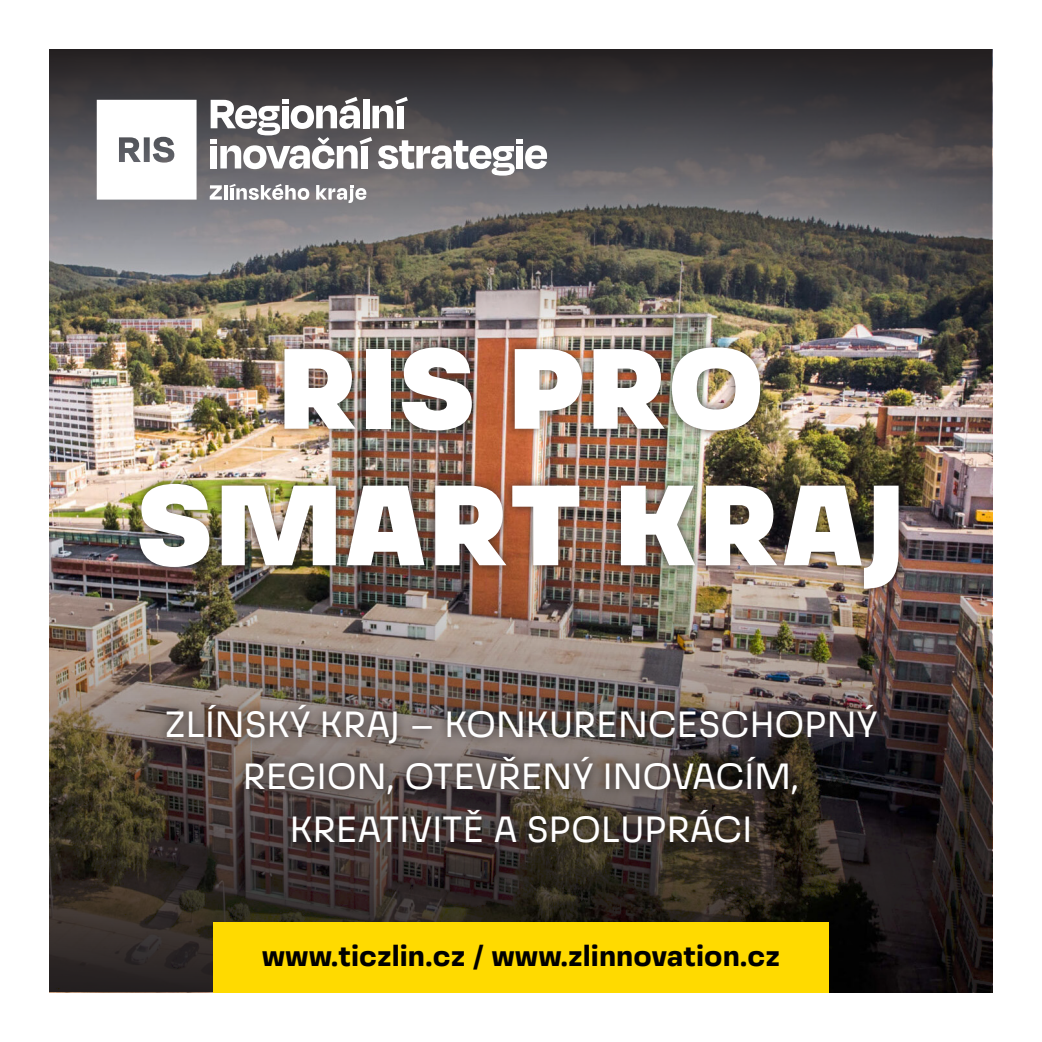
<style>
.page{position:relative;width:1042px;height:1042px;background:#fff}
.page>*{position:absolute;margin:0;border:0;box-sizing:border-box;transform-origin:0 0}
.t1{font:900 113.75px "Grandis";letter-spacing:.015em;color:#fff}
.t2{font:36.75px/52.5px "Grandis";color:#fff;text-align:center}
.t3{font:700 28px "Grandis";color:#000}
</style>
<div class="page">
<img style="left:50px;top:342px;width:942px;height:171px">
<img style="left:50px;top:50px;width:942px;height:292px">
<img style="left:50px;top:513px;width:942px;height:479px">
<div style="left:130px;top:338px;width:778px;height:260px;background:#231f20;opacity:.75"></div>
<div style="left:213px;top:922px;width:615px;height:70px;background:#ffda00"></div>
<svg style="left:157px;top:694px;width:729px;height:158px"></svg>
<svg style="left:210px;top:97px;width:337px;height:79px"></svg>
<svg style="left:210px;top:185px;width:12px;height:15px"></svg>
<hr style="left:224px;top:185px;width:3px;height:15px;background:#fff">
<svg style="left:229px;top:184px;width:80px;height:16px"></svg>
<svg style="left:316px;top:185px;width:50px;height:18px"></svg>
<svg style="left:97px;top:100px;width:100px;height:100px"></svg>
<p class="t1" style="left:278px;top:315px;width:488px">RIS PRO</p>
<p class="t1" style="left:137px;top:452px;width:770px">SMART KRAJ</p>
<p class="t2" style="left:164px;top:697px;width:715px">ZLÍNSKÝ KRAJ – KONKURENCESCHOPNÝ<br>REGION, OTEVŘENÝ INOVACÍM,<br>KREATIVITĚ A SPOLUPRÁCI</p>
<p class="t3" style="left:262px;top:938px;width:520px">www.ticzlin.cz / www.zlinnovation.cz</p>
</div>
